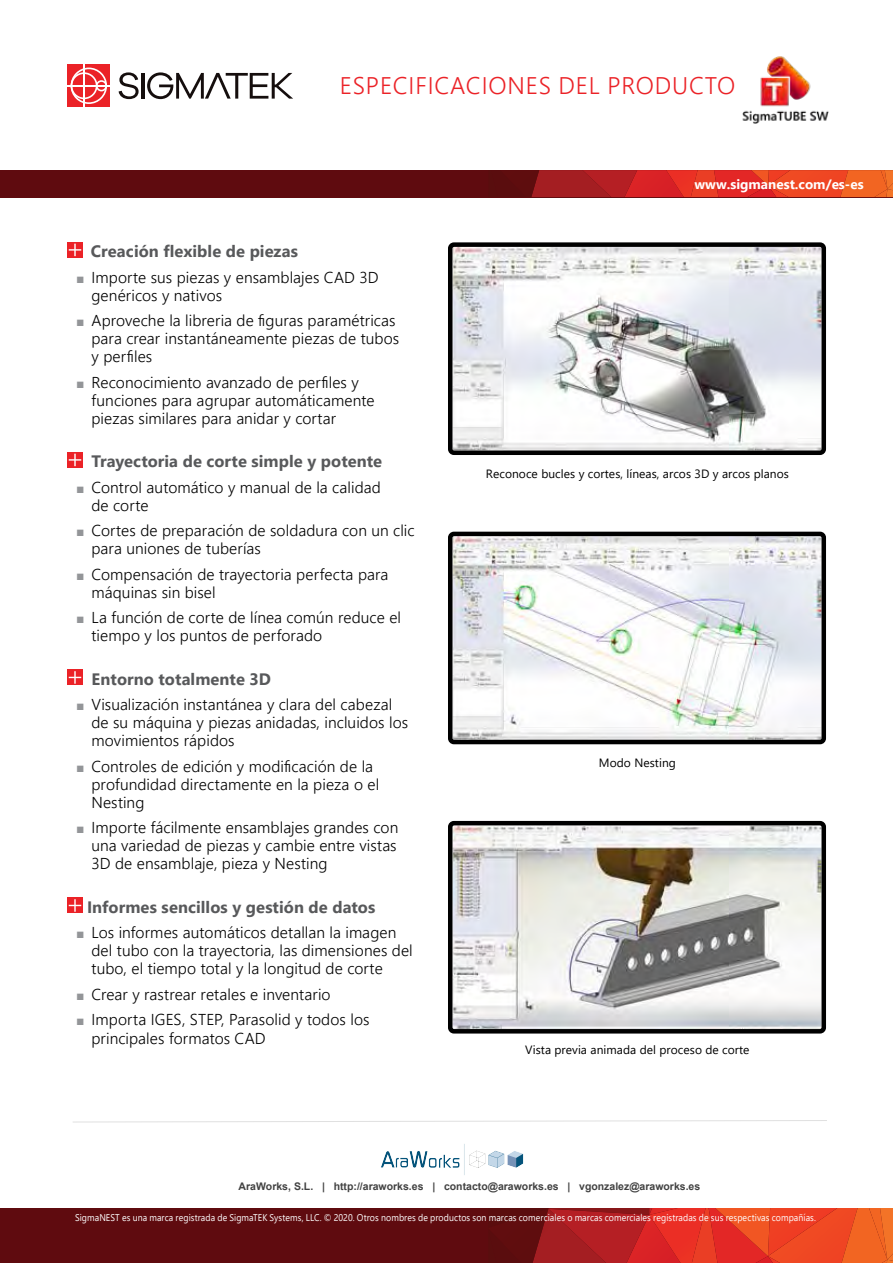
<style>
.page{position:relative;width:893px;height:1263px;background:#fff}
.page>*{position:absolute;margin:0;border:0;box-sizing:border-box;transform-origin:0 0}
.t1{font:300 24px "Segoe UI";letter-spacing:.035em;color:#eb2227}
.t2{font:700 16.5px "Segoe UI";letter-spacing:.005em;color:#58595b}
.t3{font:300 15.75px/18px "Segoe UI";letter-spacing:.005em;color:#000}
.t4{font:700 13.5px "Segoe UI";color:#fff}
.t5{font:12px "Segoe UI";letter-spacing:.005em;color:#000}
.t6{font:9.75px "Segoe UI";letter-spacing:.01em;color:#fff;scale:.9 1}
.s1{font-style:inherit}
.s2{font-weight:400;font-size:9px;color:#939598}
</style>
<div class="page">
<img style="left:742px;top:56px;width:87px;height:67px">
<img style="left:453px;top:537px;width:368px;height:202px">
<div style="left:448px;top:532px;width:378px;height:212px;border:4px solid #000;border-radius:4px"></div>
<img style="left:453px;top:826px;width:368px;height:202px">
<div style="left:448px;top:821px;width:378px;height:212px;border:4px solid #000;border-radius:4px"></div>
<div style="left:0;top:1208px;width:893px;height:55px;background:#5f0b0f"></div>
<svg style="left:533px;top:1208px;width:360px;height:55px;background:#d53522"></svg>
<div style="left:68px;top:64px;width:42px;height:43px;background:#eb2227"></div>
<svg style="left:71px;top:68px;width:36px;height:36px"></svg>
<hr style="left:83px;top:64px;width:2px;height:43px;background:#fff">
<hr style="left:68px;top:85px;width:42px;height:2px;background:#fff">
<svg style="left:119px;top:72px;width:20px;height:27px"></svg>
<hr style="left:141px;top:73px;width:3px;height:26px;background:#150e0d">
<svg style="left:147px;top:72px;width:146px;height:27px"></svg>
<div style="left:0;top:170px;width:893px;height:27px;background:#5f0b0f"></div>
<svg style="left:531px;top:170px;width:362px;height:27px;background:#d53423"></svg>
<img style="left:453px;top:247px;width:368px;height:203px">
<div style="left:448px;top:242px;width:378px;height:213px;border:4px solid #000;border-radius:4px"></div>
<svg style="left:68px;top:242px;width:14px;height:15px"></svg>
<svg style="left:69px;top:244px;width:12px;height:12px"></svg>
<svg style="left:68px;top:452px;width:14px;height:15px"></svg>
<svg style="left:69px;top:454px;width:12px;height:12px"></svg>
<div style="left:68px;top:670px;width:14px;height:15px;background:#eb2227"></div>
<svg style="left:69px;top:671px;width:12px;height:13px"></svg>
<div style="left:68px;top:898px;width:14px;height:15px;background:#eb2227"></div>
<svg style="left:69px;top:899px;width:12px;height:13px"></svg>
<img style="left:381px;top:1144px;width:143px;height:31px">
<svg style="left:73px;top:1120px;width:754px;height:3px"></svg>
<h1 class="t1" style="left:340px;top:63px;width:397px">ESPECIFICACIONES DEL PRODUCTO</h1>
<p class="t2" style="left:91px;top:236px;width:209px">Creación <span class="s1">fl</span>exible de piezas</p>
<p class="t3" style="left:92px;top:267px;width:289px;text-indent:-15px"><span class="s2">■</span> Importe sus piezas y ensamblajes CAD 3D genéricos y nativos</p>
<p class="t3" style="left:92px;top:310px;width:309px;text-indent:-15px"><span class="s2">■</span> Aproveche la libreria de figuras paramétricas para crear instantáneamente piezas de tubos y perfiles</p>
<p class="t3" style="left:92px;top:372px;width:285px;text-indent:-15px"><span class="s2">■</span> Reconocimiento avanzado de perfiles y funciones para agrupar automáticamente piezas similares para anidar y cortar</p>
<p class="t2" style="left:92px;top:446px;width:292px">Trayectoria de corte simple y potente</p>
<p class="t3" style="left:92px;top:477px;width:291px;text-indent:-15px"><span class="s2">■</span> Control automático y manual de la calidad de corte</p>
<p class="t3" style="left:92px;top:520px;width:325px;text-indent:-15px"><span class="s2">■</span> Cortes de preparación de soldadura con un clic para uniones de tuberías</p>
<p class="t3" style="left:92px;top:564px;width:298px;text-indent:-15px"><span class="s2">■</span> Compensación de trayectoria perfecta para máquinas sin bisel</p>
<p class="t3" style="left:92px;top:607px;width:311px;text-indent:-15px"><span class="s2">■</span> La función de corte de línea común reduce el tiempo y los puntos de perforado</p>
<p class="t2" style="left:92px;top:663px;width:181px">Entorno totalmente 3D</p>
<p class="t3" style="left:92px;top:694px;width:318px;text-indent:-15px"><span class="s2">■</span> Visualización instantánea y clara del cabezal de su máquina y piezas anidadas, incluidos los movimientos rápidos</p>
<p class="t3" style="left:92px;top:756px;width:289px;text-indent:-15px"><span class="s2">■</span> Controles de edición y modificación de la profundidad directamente en la pieza o el<br>Nesting</p>
<p class="t3" style="left:92px;top:817px;width:308px;text-align:justify;text-indent:-15px"><span class="s2">■</span> Importe fácilmente ensamblajes grandes con una variedad de piezas y cambie entre vistas 3D de ensamblaje, pieza y Nesting</p>
<p class="t2" style="left:87px;top:891px;width:290px">Informes sencillos y gestión de datos</p>
<p class="t3" style="left:92px;top:922px;width:323px;text-indent:-15px"><span class="s2">■</span> Los informes automáticos detallan la imagen del tubo con la trayectoria, las dimensiones del tubo, el tiempo total y la longitud de corte</p>
<p class="t3" style="left:77px;top:984px;width:256px"><span class="s2">■</span> Crear y rastrear retales e inventario</p>
<p class="t3" style="left:92px;top:1009px;width:280px;text-indent:-15px"><span class="s2">■</span> Importa IGES, STEP, Parasolid y todos los principales formatos CAD</p>
<p class="t4" style="left:694px;top:172px;width:171px">www.sigmanest.com<span class="s1">/es-es</span></p>
<p class="t5" style="left:486px;top:463px;width:305px">Reconoce bucles y cortes, líneas, arcos 3D y arcos planos</p>
<p class="t5" style="left:599px;top:751px;width:79px">Modo Nesting</p>
<p class="t5" style="left:525px;top:1039px;width:226px">Vista previa animada del proceso de corte</p>
<p class="t6" style="left:75px;top:1208px;width:825px">SigmaNEST es una marca registrada de SigmaTEK Systems, LLC. © 2020. Otros nombres de productos son marcas comerciales o marcas comerciales registradas de sus respectivas compañías.</p>
</div>
